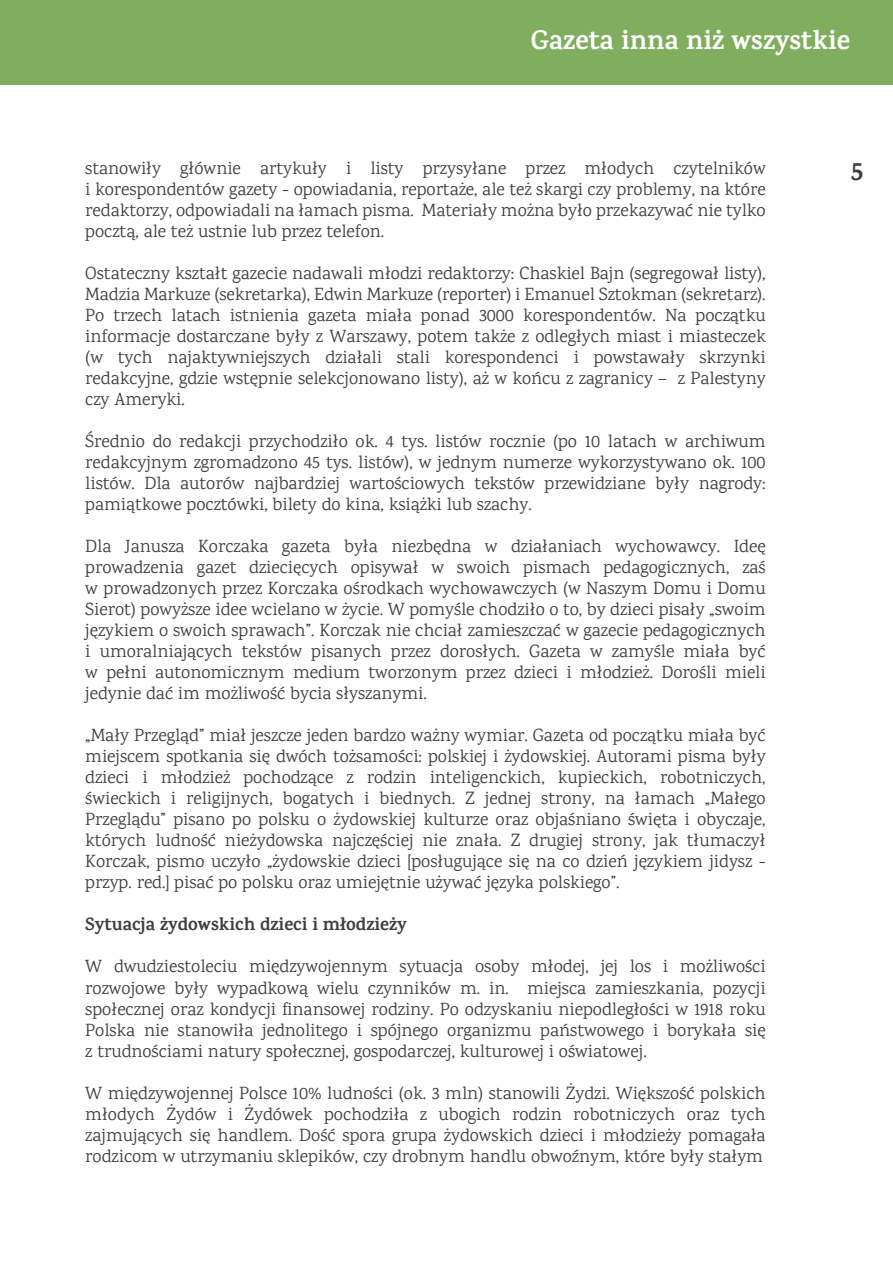
<style>
.page{position:relative;width:893px;height:1263px;background:#fff}
.page>*{position:absolute;margin:0;border:0;box-sizing:border-box;transform-origin:0 0}
.t1{font:700 27px "Karma";color:#fff}
.t2{font:700 27px "Karma";color:#3e3e3f}
.t3{font:18px/21px "Karma";color:#3e3e3f;text-align:justify}
.t4{font:700 18px "Karma";color:#3e3e3f}
</style>
<div class="page">
<div style="left:0;top:0;width:893px;height:85px;background:#80ad5e"></div>
<h1 class="t1" style="left:531px;top:24px;width:321px">Gazeta inna niż wszystkie</h1>
<p class="t3" style="left:85px;top:158px;width:682px">stanowiły głównie artykuły i listy przysyłane przez młodych czytelników</p>
<h1 class="t2" style="left:850px;top:155px;width:14px">5</h1>
<p class="t3" style="left:85px;top:179px;width:682px">i korespondentów gazety - opowiadania, reportaże, ale też skargi czy problemy, na które redaktorzy, odpowiadali na łamach pisma. Materiały można było przekazywać nie tylko pocztą, ale też ustnie lub przez telefon.</p>
<p class="t3" style="left:85px;top:263px;width:682px">Ostateczny kształt gazecie nadawali młodzi redaktorzy: Chaskiel Bajn (segregował listy), Madzia Markuze (sekretarka), Edwin Markuze (reporter) i Emanuel Sztokman (sekretarz).<br>Po trzech latach istnienia gazeta miała ponad 3000 korespondentów. Na początku informacje dostarczane były z Warszawy, potem także z odległych miast i miasteczek (w tych najaktywniejszych działali stali korespondenci i powstawały skrzynki redakcyjne, gdzie wstępnie selekcjonowano listy), aż w końcu z zagranicy – z Palestyny czy Ameryki.</p>
<p class="t3" style="left:85px;top:431px;width:682px">Średnio do redakcji przychodziło ok. 4 tys. listów rocznie (po 10 latach w archiwum redakcyjnym zgromadzono 45 tys. listów), w jednym numerze wykorzystywano ok. 100 listów. Dla autorów najbardziej wartościowych tekstów przewidziane były nagrody: pamiątkowe pocztówki, bilety do kina, książki lub szachy.</p>
<p class="t3" style="left:85px;top:536px;width:682px">Dla Janusza Korczaka gazeta była niezbędna w działaniach wychowawcy. Ideę prowadzenia gazet dziecięcych opisywał w swoich pismach pedagogicznych, zaś w prowadzonych przez Korczaka ośrodkach wychowawczych (w Naszym Domu i Domu Sierot) powyższe idee wcielano w życie. W pomyśle chodziło o to, by dzieci pisały „swoim językiem o swoich sprawach”. Korczak nie chciał zamieszczać w gazecie pedagogicznych i umoralniających tekstów pisanych przez dorosłych. Gazeta w zamyśle miała być w pełni autonomicznym medium tworzonym przez dzieci i młodzież. Dorośli mieli jedynie dać im możliwość bycia słyszanymi.</p>
<p class="t3" style="left:85px;top:725px;width:682px">„Mały Przegląd” miał jeszcze jeden bardzo ważny wymiar. Gazeta od początku miała być miejscem spotkania się dwóch tożsamości: polskiej i żydowskiej. Autorami pisma były dzieci i młodzież pochodzące z rodzin inteligenckich, kupieckich, robotniczych, świeckich i religijnych, bogatych i biednych. Z jednej strony, na łamach „Małego Przeglądu” pisano po polsku o żydowskiej kulturze oraz objaśniano święta i obyczaje, których ludność nieżydowska najczęściej nie znała. Z drugiej strony, jak tłumaczył Korczak, pismo uczyło „żydowskie dzieci [posługujące się na co dzień językiem jidysz - przyp. red.] pisać po polsku oraz umiejętnie używać języka polskiego”.</p>
<p class="t4" style="left:85px;top:914px;width:323px">Sytuacja żydowskich dzieci i młodzieży</p>
<p class="t3" style="left:85px;top:956px;width:682px">W dwudziestoleciu międzywojennym sytuacja osoby młodej, jej los i możliwości rozwojowe były wypadkową wielu czynników m. in. miejsca zamieszkania, pozycji społecznej oraz kondycji finansowej rodziny. Po odzyskaniu niepodległości w 1918 roku Polska nie stanowiła jednolitego i spójnego organizmu państwowego i borykała się z trudnościami natury społecznej, gospodarczej, kulturowej i oświatowej.</p>
<p class="t3" style="left:85px;top:1082px;width:682px">W międzywojennej Polsce 10% ludności (ok. 3 mln) stanowili Żydzi. Większość polskich młodych Żydów i Żydówek pochodziła z ubogich rodzin robotniczych oraz tych zajmujących się handlem. Dość spora grupa żydowskich dzieci i młodzieży pomagała rodzicom w utrzymaniu sklepików, czy drobnym handlu obwoźnym, które były stałym</p>
</div>
